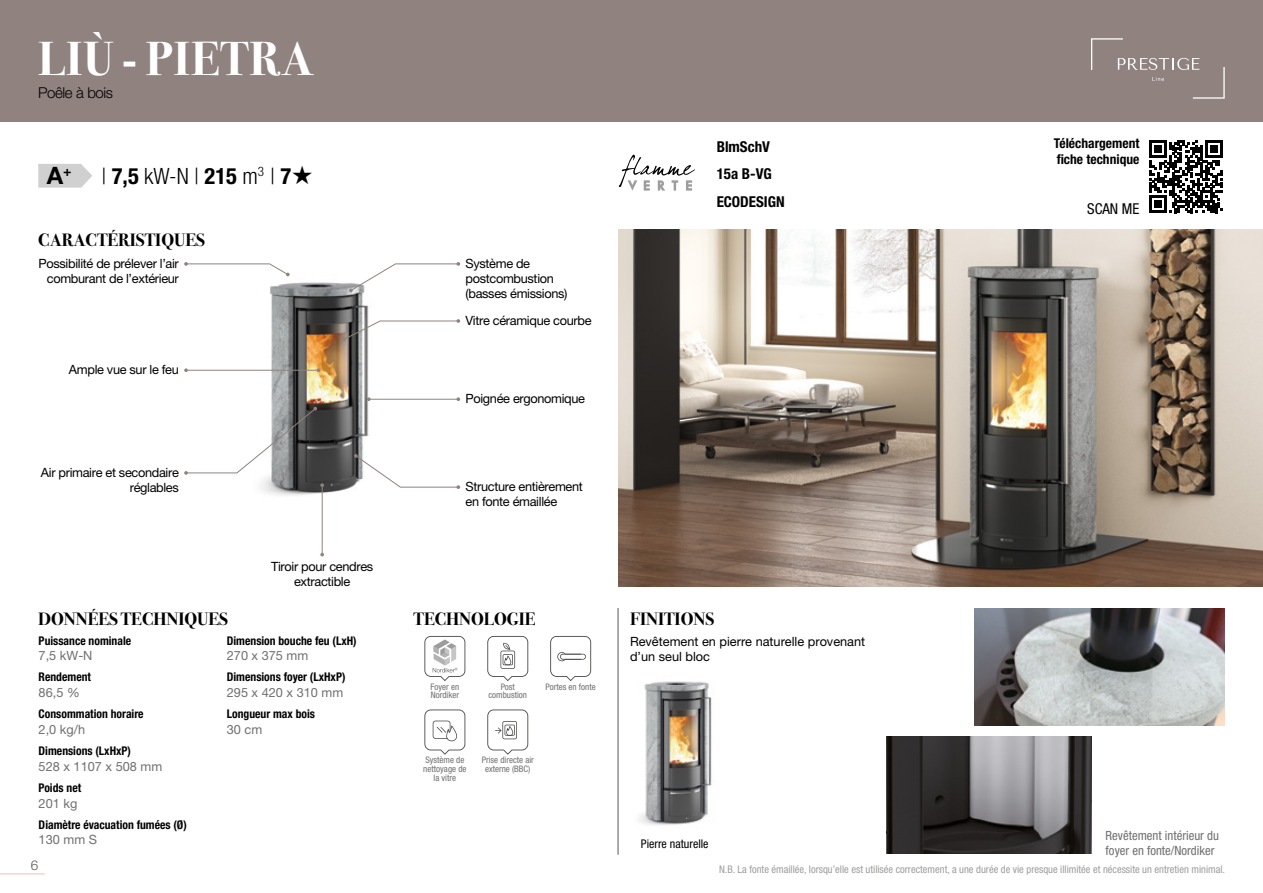
<style>
.page{position:relative;width:1263px;height:893px;background:#fff}
.page>*{position:absolute;margin:0;border:0;box-sizing:border-box;transform-origin:0 0}
.t1{font:700 48px "Bodoni Svty Two ITCTT";letter-spacing:.02em;color:#fff}
.t2{font:700 24px "Helvetica Neue LT Pro";color:#000}
.t3{font:300 condensed 22.5px "Helvetica Neue LT Pro";color:#000}
.t4{font:700 18px "Bodoni Svty Two ITCTT";color:#000}
.t5{font:700 condensed 15px "Helvetica Neue LT Pro";color:#000}
.t6{font:300 15px "Helvetica Neue LT Pro";letter-spacing:-.025em;color:#000}
.t7{font:condensed 15px "Helvetica Neue LT Pro";color:#000}
.t8{font:700 condensed 13.5px/16.2px "Helvetica Neue LT Pro";color:#000}
.t9{font:300 13.5px "Helvetica Neue LT Pro";color:#575756}
.t10{font:12.75px/15.1px "Helvetica Neue LT Pro";letter-spacing:-.025em;color:#000;text-align:right}
.t11{font:12.75px "Helvetica Neue LT Pro";color:#706f6f}
.t12{font:12.75px/15px "Helvetica Neue LT Pro";color:#000}
.t13{font:condensed 12.75px/15px "Helvetica Neue LT Pro";color:#706f6f}
.t14{font:700 condensed 12px "Helvetica Neue LT Pro";color:#000}
.t15{font:condensed 12px "Helvetica Neue LT Pro";color:#000}
.t16{font:condensed 10.5px "Helvetica Neue LT Pro";color:#9d9d9c}
.t17{font:condensed 9px/8.7px "Helvetica Neue LT Pro";color:#706f6f;text-align:center}
.s1{font-weight:700}
.s2{font-family:"Starz 2";font-weight:400;font-stretch:normal;font-size:25.5px}
</style>
<div class="page">
<hr style="left:0;top:873px;width:45px;height:1px;background:#f1c8b6">
<svg style="left:38px;top:164px;width:54px;height:24px"></svg>
<img style="left:619px;top:229px;width:644px;height:357px">
<svg style="left:1149px;top:140px;width:73px;height:73px"></svg>
<hr style="left:618px;top:608px;width:1px;height:247px;background:#575756">
<img style="left:639px;top:681px;width:73px;height:144px">
<img style="left:220px;top:276px;width:204px;height:240px">
<div style="left:0;top:0;width:1263px;height:122px;background:#8f827f"></div>
<svg style="left:550px;top:636px;width:41px;height:45px"></svg>
<svg style="left:487px;top:636px;width:41px;height:45px"></svg>
<svg style="left:424px;top:636px;width:41px;height:45px"></svg>
<svg style="left:424px;top:709px;width:41px;height:46px"></svg>
<svg style="left:487px;top:709px;width:41px;height:46px"></svg>
<svg style="left:184px;top:407px;width:133px;height:68px"></svg>
<hr style="left:186px;top:370px;width:132px;height:1px;background:#8f827f">
<svg style="left:184px;top:368px;width:4px;height:4px"></svg>
<svg style="left:184px;top:262px;width:106px;height:14px"></svg>
<svg style="left:349px;top:262px;width:111px;height:30px"></svg>
<svg style="left:342px;top:319px;width:118px;height:22px"></svg>
<hr style="left:369px;top:399px;width:89px;height:1px;background:#8f827f">
<svg style="left:367px;top:397px;width:4px;height:4px"></svg>
<svg style="left:456px;top:397px;width:4px;height:4px"></svg>
<svg style="left:354px;top:454px;width:106px;height:35px"></svg>
<hr style="left:322px;top:485px;width:1px;height:70px;background:#8f827f">
<svg style="left:320px;top:483px;width:4px;height:4px"></svg>
<img style="left:974px;top:608px;width:251px;height:117px">
<img style="left:887px;top:737px;width:204px;height:117px">
<svg style="left:1091px;top:38px;width:134px;height:61px"></svg>
<svg style="left:619px;top:154px;width:76px;height:37px"></svg>
<h1 class="t1" style="left:38px;top:30px;width:277px">LIÙ - PIETRA</h1>
<p class="t6" style="left:38px;top:87px;width:77px">Poêle à bois</p>
<h2 class="t2" style="left:47px;top:162px;width:26px">A<sup>+</sup></h2>
<h3 class="t3" style="left:101px;top:168px;width:212px">| <span class="s1">7,5</span> kW-N | <span class="s1">215</span> m<sup>3</sup> | <span class="s1">7</span><span class="s2">A</span></h3>
<h3 class="t4" style="left:38px;top:229px;width:168px">CARACTÉRISTIQUES</h3>
<p class="t10" style="left:39px;top:257px;width:142px">Possibilité de prélever l’air comburant de l’extérieur</p>
<p class="t10" style="left:465px;top:257px;width:104px;text-align:left">Système de postcombustion (basses émissions)</p>
<p class="t10" style="left:69px;top:364px;width:111px">Ample vue sur le feu</p>
<p class="t10" style="left:41px;top:466px;width:139px">Air primaire et secondaire réglables</p>
<p class="t10" style="left:271px;top:560px;width:104px;text-align:center">Tiroir pour cendres extractible</p>
<p class="t10" style="left:465px;top:314px;width:128px">Vitre céramique courbe</p>
<p class="t10" style="left:465px;top:393px;width:121px">Poignée ergonomique</p>
<p class="t10" style="left:465px;top:481px;width:119px;text-align:left">Structure entièrement en fonte émaillée</p>
<p class="t5" style="left:717px;top:141px;width:55px">BlmSchV</p>
<p class="t5" style="left:717px;top:169px;width:57px">15a B-VG</p>
<p class="t5" style="left:717px;top:196px;width:70px">ECODESIGN</p>
<h3 class="t4" style="left:38px;top:608px;width:191px">DONNÉES TECHNIQUES</h3>
<p class="t14" style="left:39px;top:636px;width:94px">Puissance nominale</p>
<p class="t11" style="left:39px;top:651px;width:55px">7,5 kW-N</p>
<p class="t14" style="left:39px;top:673px;width:54px">Rendement</p>
<p class="t14" style="left:39px;top:710px;width:107px">Consommation horaire</p>
<p class="t11" style="left:39px;top:688px;width:43px">86,5 %</p>
<p class="t11" style="left:39px;top:725px;width:48px">2,0 kg/h</p>
<p class="t14" style="left:39px;top:746px;width:94px">Dimensions (LxHxP)</p>
<p class="t11" style="left:39px;top:762px;width:125px">528 x 1107 x 508 mm</p>
<p class="t14" style="left:39px;top:783px;width:44px">Poids net</p>
<p class="t11" style="left:39px;top:798px;width:40px">201 kg</p>
<p class="t14" style="left:39px;top:820px;width:150px">Diamètre évacuation fumées (Ø)</p>
<p class="t11" style="left:39px;top:835px;width:60px">130 mm S</p>
<p class="t14" style="left:227px;top:636px;width:131px">Dimension bouche feu (LxH)</p>
<p class="t14" style="left:227px;top:673px;width:120px">Dimensions foyer (LxHxP)</p>
<p class="t14" style="left:227px;top:710px;width:90px">Longueur max bois</p>
<p class="t11" style="left:227px;top:651px;width:83px">270 x 375 mm</p>
<p class="t11" style="left:227px;top:688px;width:118px">295 x 420 x 310 mm</p>
<p class="t11" style="left:227px;top:725px;width:37px">30 cm</p>
<h3 class="t4" style="left:413px;top:608px;width:124px">TECHNOLOGIE</h3>
<h3 class="t4" style="left:630px;top:608px;width:86px">FINITIONS</h3>
<p class="t12" style="left:630px;top:636px;width:237px">Revêtement en pierre naturelle provenant d’un seul bloc</p>
<p class="t17" style="left:431px;top:683px;width:30px;text-align:left">Foyer en<br>Nordiker</p>
<p class="t17" style="left:488px;top:683px;width:40px">Post combustion</p>
<p class="t17" style="left:546px;top:683px;width:52px">Portes en fonte</p>
<p class="t17" style="left:423px;top:757px;width:45px">Système de nettoyage de la vitre</p>
<p class="t17" style="left:482px;top:757px;width:54px">Prise directe air externe (BBC)</p>
<p class="t15" style="left:641px;top:839px;width:69px">Pierre naturelle</p>
<p class="t8" style="left:1054px;top:136px;width:87px">Téléchargement fiche technique</p>
<p class="t7" style="left:1087px;top:203px;width:54px">SCAN ME</p>
<p class="t13" style="left:1106px;top:829px;width:115px">Revêtement intérieur du foyer en fonte/Nordiker</p>
<p class="t9" style="left:31px;top:860px;width:9px">6</p>
<p class="t16" style="left:719px;top:866px;width:507px">N.B. La fonte émaillée, lorsqu’elle est utilisée correctement, a une durée de vie presque illimitée et nécessite un entretien minimal.</p>
</div>
